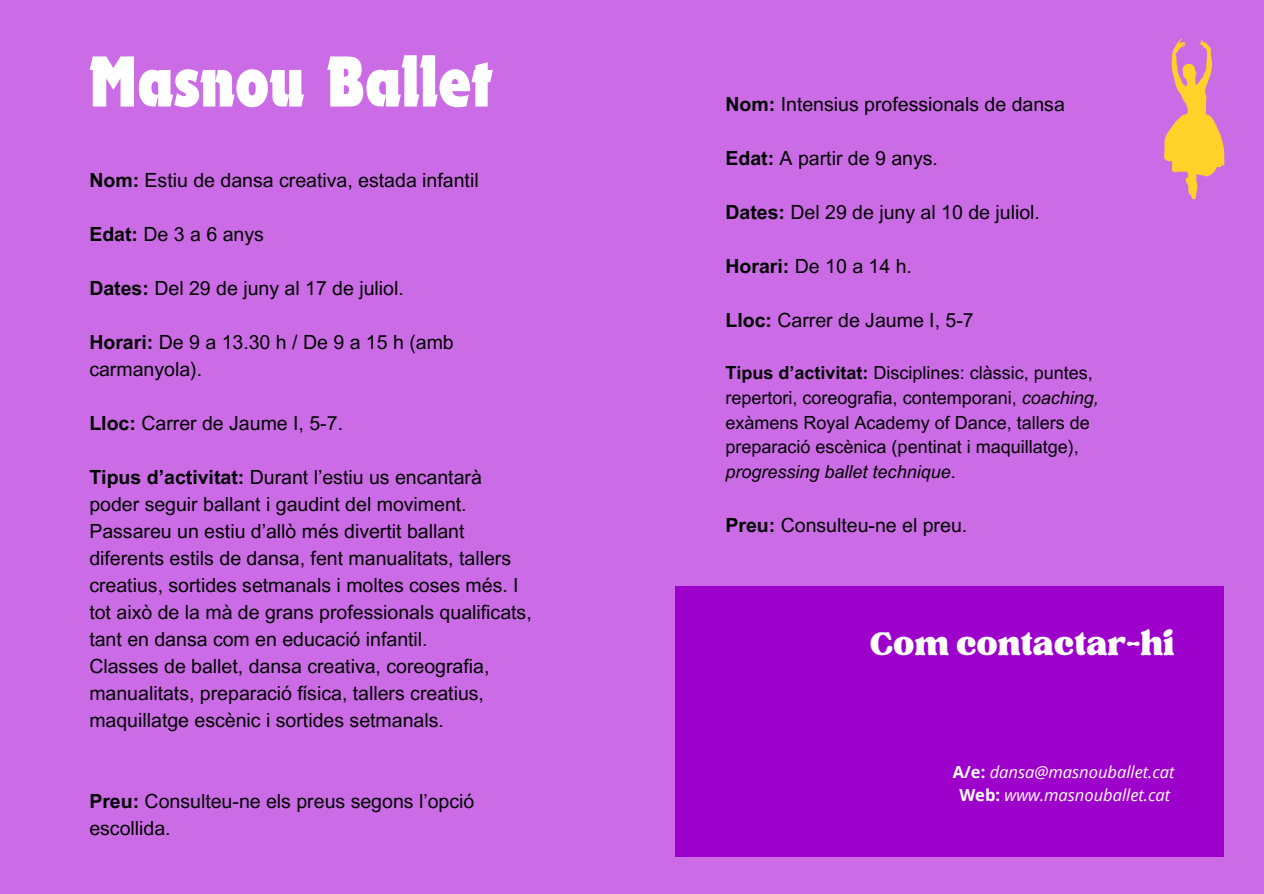
<style>
.page{position:relative;width:1264px;height:894px;background:#fff}
.page>*{position:absolute;margin:0;border:0;box-sizing:border-box;transform-origin:0 0}
.t1{font:700 condensed 75px "Dynamo Com";color:#fff}
.t2{font:45px "TAN Tangkiwood Display";color:#fff}
.t3{font:19.5px/27px "Arial MT Pro";color:#000}
.t4{font:18px/24.8px "Arial MT Pro";color:#000}
.t5{font:italic 16.5px/22.5px "Open Sans";color:#fff;text-align:center}
.s1{font-weight:700}
.s2{font-style:italic}
.s3{font-weight:700;font-style:normal}
</style>
<div class="page">
<div style="left:0;top:0;width:1263px;height:893px;background:#cb6ce6"></div>
<div style="left:675px;top:586px;width:549px;height:270px;background:#9e00cb"></div>
<svg style="left:1164px;top:39px;width:60px;height:160px"></svg>
<h1 class="t1" style="left:89px;top:38px;width:404px">Masnou Ballet</h1>
<p class="t3" style="left:89px;top:168px;width:391px"><span class="s1">Nom:</span> Estiu de dansa creativa, estada infantil</p>
<p class="t3" style="left:89px;top:222px;width:176px"><span class="s1">Edat:</span> De 3 a 6 anys</p>
<p class="t3" style="left:89px;top:276px;width:316px"><span class="s1">Dates:</span> Del 29 de juny al 17 de juliol.</p>
<p class="t3" style="left:89px;top:331px;width:366px"><span class="s1">Horari:</span> De 9 a 13.30 h / De 9 a 15 h (amb carmanyola).</p>
<p class="t3" style="left:89px;top:412px;width:255px"><span class="s1">Lloc:</span> Carrer de Jaume I, 5-7.</p>
<p class="t3" style="left:89px;top:466px;width:444px"><span class="s1">Tipus d’activitat:</span> Durant l’estiu us encantarà poder seguir ballant i gaudint del moviment.<br>Passareu un estiu d’allò més divertit ballant diferents estils de dansa, fent manualitats, tallers creatius, sortides setmanals i moltes coses més. I tot això de la mà de grans professionals qualificats, tant en dansa com en educació infantil.<br>Classes de ballet, dansa creativa, coreografia, manualitats, preparació física, tallers creatius, maquillatge escènic i sortides setmanals.</p>
<p class="t3" style="left:89px;top:790px;width:386px"><span class="s1">Preu:</span> Consulteu-ne els preus segons l’opció escollida.</p>
<p class="t3" style="left:725px;top:93px;width:341px"><span class="s1">Nom:</span> Intensius professionals de dansa</p>
<p class="t3" style="left:725px;top:147px;width:214px"><span class="s1">Edat:</span> A partir de 9 anys.</p>
<p class="t3" style="left:725px;top:201px;width:316px"><span class="s1">Dates:</span> Del 29 de juny al 10 de juliol.</p>
<p class="t3" style="left:725px;top:255px;width:188px"><span class="s1">Horari:</span> De 10 a 14 h.</p>
<p class="t3" style="left:725px;top:309px;width:250px"><span class="s1">Lloc:</span> Carrer de Jaume I, 5-7</p>
<p class="t4" style="left:725px;top:362px;width:375px"><span class="s1">Tipus d’activitat:</span> Disciplines: clàssic, puntes, repertori, coreografia, contemporani, <span class="s2">coaching, </span>exàmens Royal Academy of Dance, tallers de preparació escènica (pentinat i maquillatge), <span class="s2">progressing ballet technique</span>.</p>
<p class="t3" style="left:725px;top:514px;width:243px"><span class="s1">Preu:</span> Consulteu-ne el preu.</p>
<h2 class="t2" style="left:870px;top:626px;width:306px">Com contactar-hi</h2>
<p class="t5" style="left:952px;top:760px;width:223px"><span class="s3">A/e:</span> dansa@masnouballet.cat<br><span class="s3">Web:</span> www.masnouballet.cat</p>
</div>
